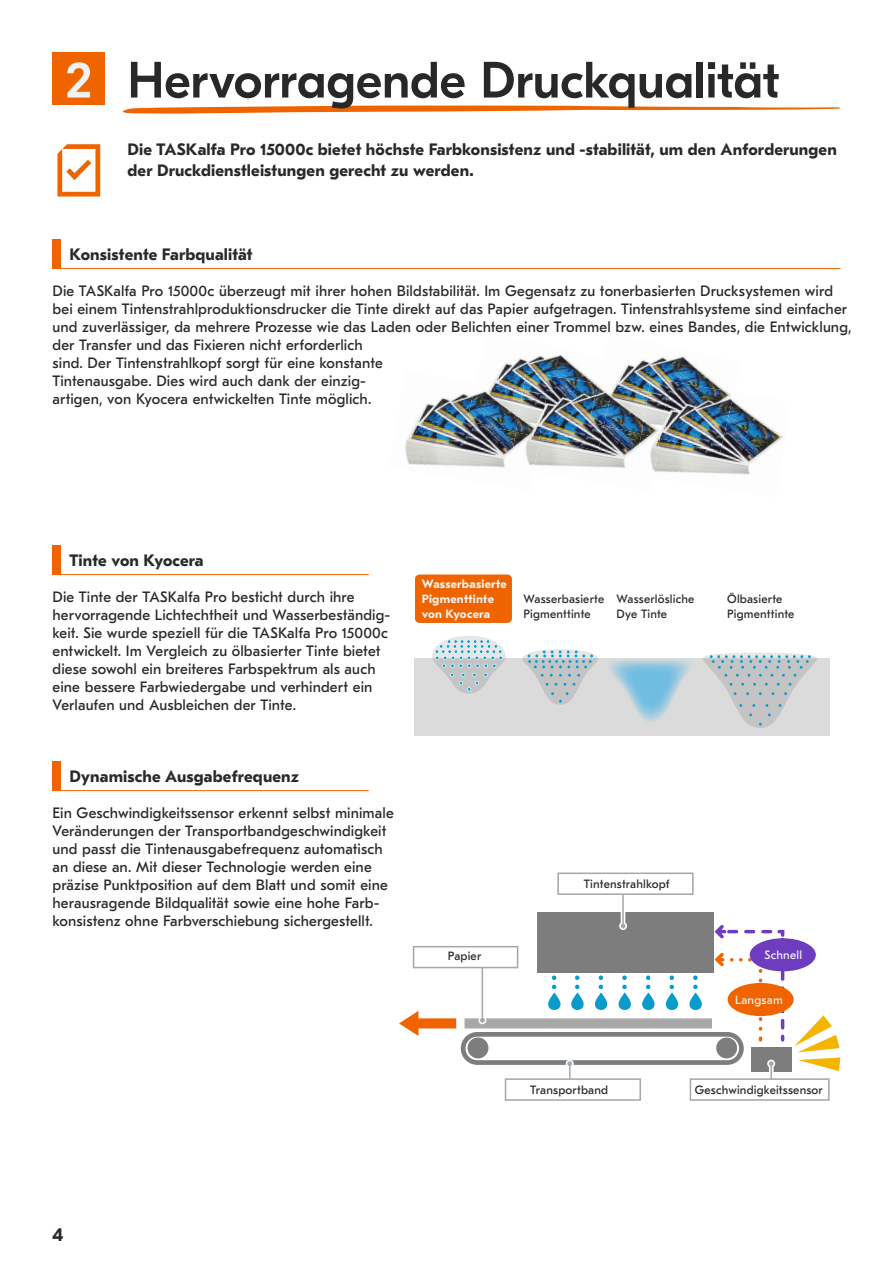
<style>
.page{position:relative;width:893px;height:1263px;background:#fff}
.page>*{position:absolute;margin:0;border:0;box-sizing:border-box;transform-origin:0 0}
.Überschrift{font:500 51px "GT Eesti Pro Display";letter-spacing:-.005em;color:#282828}
.Überschrift-2{font:500 51px "GT Eesti Pro Display";color:#f2f2f2}
.t1{font:700 18.75px "GT Eesti Pro Text";color:#282828}
.subhead{font:700 16.5px/21px "GT Eesti Pro Text";letter-spacing:.01em;color:#282828}
.Text_11-13_einzug{font:700 16.5px "GT Eesti Pro Text";letter-spacing:.01em;color:#282828}
.Text_11-13{font:15px/18px "GT Eesti Pro Text";letter-spacing:.01em;color:#282828}
.t2{font:12px/15px "GT Eesti Pro Text";letter-spacing:.015em;color:#282828}
.t3{font:700 12px/15px "GT Eesti Pro Text";letter-spacing:.02em;color:#f2f2f2}
.t4{font:12px "GT Eesti Pro Text";letter-spacing:.02em;color:#f2f2f2}
</style>
<div class="page">
<svg style="left:122px;top:106px;width:718px;height:8px"></svg>
<img style="left:500px;top:354px;width:210px;height:32px">
<img style="left:598px;top:358px;width:20px;height:28px">
<img style="left:405px;top:371px;width:129px;height:97px">
<img style="left:467px;top:383px;width:56px;height:49px">
<img style="left:539px;top:434px;width:95px;height:34px">
<img style="left:523px;top:372px;width:81px;height:79px">
<img style="left:604px;top:386px;width:44px;height:48px">
<img style="left:589px;top:384px;width:24px;height:41px">
<img style="left:510px;top:432px;width:29px;height:36px">
<img style="left:516px;top:391px;width:31px;height:46px">
<img style="left:660px;top:401px;width:123px;height:74px">
<img style="left:648px;top:378px;width:86px;height:74px">
<img style="left:634px;top:434px;width:26px;height:38px">
<img style="left:641px;top:392px;width:26px;height:46px">
<div style="left:53px;top:239px;width:8px;height:30px;background:#f06400"></div>
<div style="left:53px;top:545px;width:8px;height:30px;background:#f06400"></div>
<svg style="left:57px;top:144px;width:43px;height:53px"></svg>
<hr style="left:53px;top:268px;width:787px;height:1px;background:#f06400">
<hr style="left:53px;top:574px;width:316px;height:1px;background:#f06400">
<div style="left:53px;top:53px;width:52px;height:52px;background:#f06400"></div>
<div style="left:53px;top:761px;width:8px;height:30px;background:#f06400"></div>
<hr style="left:53px;top:790px;width:316px;height:1px;background:#f06400">
<svg style="left:794px;top:1015px;width:46px;height:56px"></svg>
<div style="left:751px;top:1047px;width:41px;height:25px;background:#7d7d7d"></div>
<div style="left:468px;top:1037px;width:20px;height:21px;background:#7d7d7d;border-radius:50%"></div>
<div style="left:716px;top:1037px;width:21px;height:21px;background:#7d7d7d;border-radius:50%"></div>
<div style="left:461px;top:1032px;width:283px;height:33px;border:5px solid #7d7d7d;border-radius:14px"></div>
<div style="left:750px;top:938px;width:66px;height:33px;background:#6e3cbe;border-radius:50%"></div>
<div style="left:728px;top:983px;width:66px;height:33px;background:#f06400;border-radius:50%"></div>
<svg style="left:566px;top:1060px;width:8px;height:18px"></svg>
<svg style="left:767px;top:1060px;width:8px;height:18px"></svg>
<div style="left:557px;top:872px;width:137px;height:23px;background:#fff;border:2px solid #a8a8a8"></div>
<div style="left:505px;top:1078px;width:136px;height:23px;background:#fff;border:2px solid #a8a8a8"></div>
<div style="left:690px;top:1078px;width:140px;height:23px;background:#fff;border:2px solid #a8a8a8"></div>
<svg style="left:399px;top:891px;width:387px;height:152px"></svg>
<div style="left:414px;top:658px;width:415px;height:78px;background:#dbdbdb"></div>
<img style="left:609px;top:660px;width:81px;height:62px">
<svg style="left:432px;top:636px;width:74px;height:57px"></svg>
<svg style="left:522px;top:649px;width:76px;height:56px"></svg>
<svg style="left:703px;top:653px;width:114px;height:75px"></svg>
<div style="left:415px;top:574px;width:97px;height:49px;background:#f06400;border-radius:4px"></div>
<p class="Überschrift-2" style="left:66px;top:53px;width:28px">2</p>
<p class="Überschrift" style="left:128px;top:53px;width:654px">Hervorragende Druckqualität</p>
<p class="subhead" style="left:128px;top:139px;width:711px">Die TASKalfa Pro 15000c bietet höchste Farbkonsistenz und -stabilität, um den Anforderungen der Druckdienstleistungen gerecht zu werden.</p>
<p class="Text_11-13_einzug" style="left:70px;top:245px;width:185px">Konsistente Farbqualität</p>
<p class="Text_11-13" style="left:53px;top:282px;width:801px">Die TASKalfa Pro 15000c überzeugt mit ihrer hohen Bildstabilität. Im Gegensatz zu tonerbasierten Drucksystemen wird bei einem Tintenstrahlproduktionsdrucker die Tinte direkt auf das Papier aufgetragen. Tintenstrahlsysteme sind einfacher und zuverlässiger, da mehrere Prozesse wie das Laden oder Belichten einer Trommel bzw. eines Bandes, die Entwicklung, der Transfer und das Fixieren nicht erforderlich<br>sind. Der Tintenstrahlkopf sorgt für eine konstante<br>Tintenausgabe. Dies wird auch dank der einzig-<br>artigen, von Kyocera entwickelten Tinte möglich.</p>
<p class="Text_11-13_einzug" style="left:70px;top:551px;width:136px">Tinte von Kyocera</p>
<p class="Text_11-13" style="left:53px;top:588px;width:339px">Die Tinte der TASKalfa Pro besticht durch ihre hervorragende Lichtechtheit und Wasserbeständig&shy;keit. Sie wurde speziell für die TASKalfa Pro 15000c entwickelt. Im Vergleich zu ölbasierter Tinte bietet diese sowohl ein breiteres Farbspektrum als auch eine bessere Farbwiedergabe und verhindert ein Verlaufen und Ausbleichen der Tinte.</p>
<p class="Text_11-13_einzug" style="left:70px;top:767px;width:231px">Dynamische Ausgabefrequenz</p>
<p class="Text_11-13" style="left:53px;top:804px;width:343px">Ein Geschwindigkeitssensor erkennt selbst minimale Veränderungen der Transportbandgeschwindigkeit und passt die Tintenausgabefrequenz automatisch an diese an. Mit dieser Technologie werden eine präzise Punktposition auf dem Blatt und somit eine herausragende Bildqualität sowie eine hohe Farb&shy;konsistenz ohne Farbverschiebung sichergestellt.</p>
<p class="t3" style="left:422px;top:577px;width:86px">Wasserbasierte<br>Pigmenttinte von Kyocera</p>
<p class="t2" style="left:523px;top:592px;width:82px">Wasserbasierte<br>Pigmenttinte</p>
<p class="t2" style="left:617px;top:592px;width:79px">Wasserlösliche<br>Dye Tinte</p>
<p class="t2" style="left:727px;top:592px;width:69px">Ölbasierte<br>Pigmenttinte</p>
<p class="t2" style="left:584px;top:877px;width:87px">Tintenstrahlkopf</p>
<p class="t2" style="left:448px;top:949px;width:35px">Papier</p>
<p class="t4" style="left:765px;top:948px;width:39px">Schnell</p>
<p class="t4" style="left:735px;top:993px;width:49px">Langsam</p>
<p class="t2" style="left:530px;top:1082px;width:79px">Transportband</p>
<p class="t2" style="left:695px;top:1082px;width:129px">Geschwindigkeitssensor</p>
<p class="t1" style="left:53px;top:1225px;width:13px">4</p>
</div>
